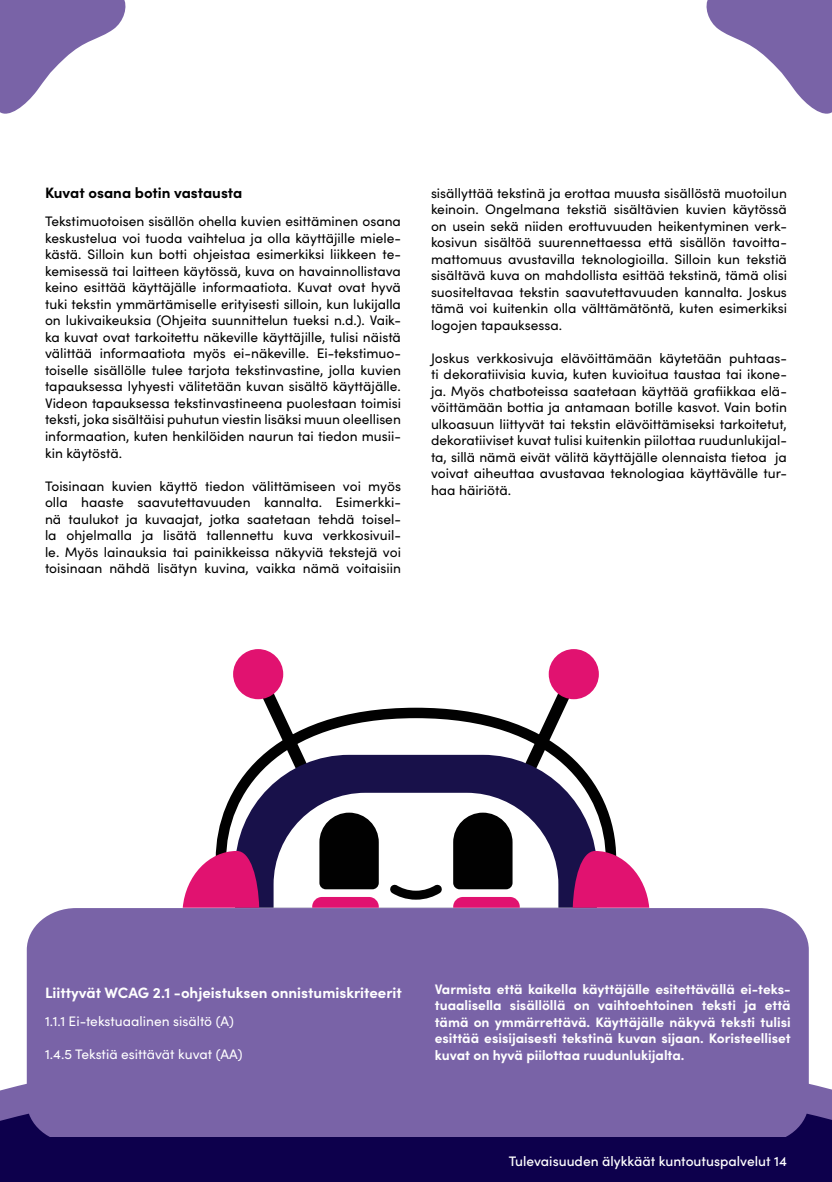
<style>
.page{position:relative;width:832px;height:1182px;background:#fff}
.page>*{position:absolute;margin:0;border:0;box-sizing:border-box;transform-origin:0 0}
.AIRE_Alaotsikko1{font:700 15px "Sofia Pro";color:#fff}
.AIRE_Alaotsikko1-2{font:700 15px "Sofia Pro";color:#000}
.AIRE_Basic_Paragraph{font:13.75px/16.5px "Sofia Pro";color:#000;text-align:justify}
.AIRE_Basic_Paragraph-2{font:700 13.75px/16.5px "Sofia Pro";color:#fff;text-align:justify}
.AIRE_Basic_Paragraph-3{font:13.75px "Sofia Pro";color:#fff}
.t1{font:500 13.75px "Sofia Pro";color:#fff}
</style>
<div class="page">
<svg style="left:182px;top:649px;width:468px;height:259px"></svg>
<svg style="left:252px;top:669px;width:63px;height:38px"></svg>
<svg style="left:517px;top:669px;width:62px;height:38px"></svg>
<svg style="left:216px;top:707px;width:400px;height:143px"></svg>
<svg style="left:235px;top:754px;width:361px;height:153px;fill:#18114a"></svg>
<svg style="left:183px;top:850px;width:76px;height:57px"></svg>
<svg style="left:572px;top:850px;width:77px;height:57px"></svg>
<div style="left:233px;top:649px;width:50px;height:50px;background:#e11270;border-radius:50%"></div>
<div style="left:548px;top:649px;width:50px;height:50px;background:#e11270;border-radius:50%"></div>
<svg style="left:273px;top:792px;width:285px;height:115px"></svg>
<svg style="left:1px;top:1067px;width:830px;height:69px"></svg>
<div style="left:27px;top:908px;width:781px;height:228px;background:#7963a7"></div>
<svg style="left:0;top:1090px;width:1px;height:46px"></svg>
<svg style="left:706px;top:0;width:125px;height:114px"></svg>
<svg style="left:0;top:0;width:126px;height:114px"></svg>
<div style="left:0;top:1136px;width:831px;height:45px;background:#0d004c"></div>
<p class="AIRE_Alaotsikko1-2" style="left:45px;top:181px;width:199px">Kuvat osana botin vastausta</p>
<p class="AIRE_Basic_Paragraph" style="left:45px;top:212px;width:357px">Tekstimuotoisen sisällön ohella kuvien esittäminen osana keskustelua voi tuoda vaihtelua ja olla käyttäjille miele&shy;kästä. Silloin kun botti ohjeistaa esimerkiksi liikkeen te&shy;kemisessä tai laitteen käytössä, kuva on havainnollistava keino esittää käyttäjälle informaatiota. Kuvat ovat hyvä tuki tekstin ymmärtämiselle erityisesti silloin, kun lukijalla on lukivaikeuksia (Ohjeita suunnittelun tueksi n.d.). Vaik&shy;ka kuvat ovat tarkoitettu näkeville käyttäjille, tulisi näistä välittää informaatiota myös ei-näkeville. Ei-tekstimuo&shy;toiselle sisällölle tulee tarjota tekstinvastine, jolla kuvien tapauksessa lyhyesti välitetään kuvan sisältö käyttäjälle.<br>Videon tapauksessa tekstinvastineena puolestaan toimisi teksti, joka sisältäisi puhutun viestin lisäksi muun oleellisen informaation, kuten henkilöiden naurun tai tiedon musii&shy;kin käytöstä.</p>
<p class="AIRE_Basic_Paragraph" style="left:45px;top:476px;width:357px">Toisinaan kuvien käyttö tiedon välittämiseen voi myös olla haaste saavutettavuuden kannalta. Esimerkki&shy;nä taulukot ja kuvaajat, jotka saatetaan tehdä toisel&shy;la ohjelmalla ja lisätä tallennettu kuva verkkosivuil&shy;le. Myös lainauksia tai painikkeissa näkyviä tekstejä voi toisinaan nähdä lisätyn kuvina, vaikka nämä voitaisiin</p>
<p class="AIRE_Basic_Paragraph" style="left:431px;top:184px;width:357px">sisällyttää tekstinä ja erottaa muusta sisällöstä muotoilun keinoin. Ongelmana tekstiä sisältävien kuvien käytössä on usein sekä niiden erottuvuuden heikentyminen verk&shy;kosivun sisältöä suurennettaessa että sisällön tavoitta&shy;mattomuus avustavilla teknologioilla. Silloin kun tekstiä sisältävä kuva on mahdollista esittää tekstinä, tämä olisi suositeltavaa tekstin saavutettavuuden kannalta. Joskus tämä voi kuitenkin olla välttämätöntä, kuten esimerkiksi logojen tapauksessa.</p>
<p class="AIRE_Basic_Paragraph" style="left:431px;top:349px;width:357px">Joskus verkkosivuja elävöittämään käytetään puhtaas&shy;ti dekoratiivisia kuvia, kuten kuvioitua taustaa tai ikone&shy;ja. Myös chatboteissa saatetaan käyttää grafiikkaa elä&shy;vöittämään bottia ja antamaan botille kasvot. Vain botin ulkoasuun liittyvät tai tekstin elävöittämiseksi tarkoitetut, dekoratiiviset kuvat tulisi kuitenkin piilottaa ruudunlukijal&shy;ta, sillä nämä eivät välitä käyttäjälle olennaista tietoa ja voivat aiheuttaa avustavaa teknologiaa käyttävälle tur&shy;haa häiriötä.</p>
<p class="AIRE_Alaotsikko1" style="left:45px;top:980px;width:358px">Liittyvät WCAG 2.1 -ohjeistuksen onnistumiskriteerit</p>
<p class="AIRE_Basic_Paragraph-3" style="left:45px;top:1010px;width:190px">1.1.1 Ei-tekstuaalinen sisältö (A)</p>
<p class="AIRE_Basic_Paragraph-3" style="left:45px;top:1043px;width:199px">1.4.5 Tekstiä esittävät kuvat (AA)</p>
<p class="AIRE_Basic_Paragraph-2" style="left:434px;top:979px;width:357px">Varmista että kaikella käyttäjälle esitettävällä ei-teks&shy;tuaalisella sisällöllä on vaihtoehtoinen teksti ja että tämä on ymmärrettävä. Käyttäjälle näkyvä teksti tulisi esittää esisijaisesti tekstinä kuvan sijaan. Koristeelliset kuvat on hyvä piilottaa ruudunlukijalta.</p>
<p class="t1" style="left:508px;top:1151px;width:279px">Tulevaisuuden älykkäät kuntoutuspalvelut 14</p>
</div>
